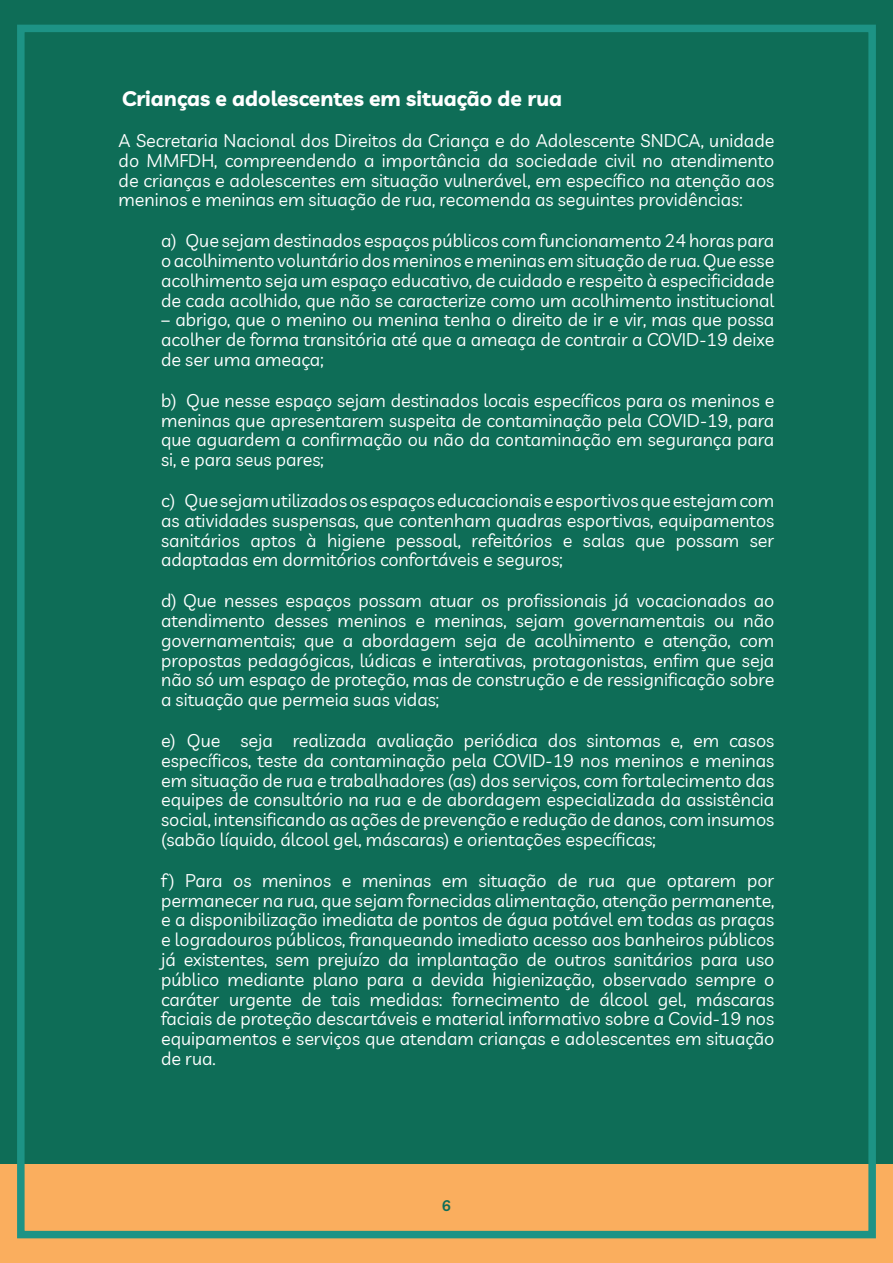
<style>
.page{position:relative;width:893px;height:1263px;background:#fff}
.page>*{position:absolute;margin:0;border:0;box-sizing:border-box;transform-origin:0 0}
.t1{font:700 21px "Livvic";color:#fff}
.t2{font:18px/19.8px "Livvic";color:#fff;text-align:justify}
.t3{font:600 15px "Livvic";color:#0e6d57}
</style>
<div class="page">
<div style="left:0;top:1px;width:893px;height:1262px;background:#0e6d57"></div>
<div style="left:0;top:1164px;width:893px;height:99px;background:#faae5e"></div>
<div style="left:17px;top:25px;width:859px;height:1213px;border:8px solid #1d9385"></div>
<p class="t1" style="left:122px;top:82px;width:442px">Crianças e adolescentes em situação de rua</p>
<p class="t2" style="left:119px;top:130px;width:657px">A Secretaria Nacional dos Direitos da Criança e do Adolescente SNDCA, unidade do MMFDH, compreendendo a importância da sociedade civil no atendimento de crianças e adolescentes em situação vulnerável, em específico na atenção aos meninos e meninas em situação de rua, recomenda as seguintes providências:</p>
<p class="t2" style="left:161px;top:230px;width:615px">a) Que sejam destinados espaços públicos com funcionamento 24 horas para o acolhimento voluntário dos meninos e meninas em situação de rua. Que esse acolhimento seja um espaço educativo, de cuidado e respeito à especificidade de cada acolhido, que não se caracterize como um acolhimento institucional</p>
<p class="t2" style="left:161px;top:309px;width:615px">– abrigo, que o menino ou menina tenha o direito de ir e vir, mas que possa acolher de forma transitória até que a ameaça de contrair a COVID-19 deixe de ser uma ameaça;</p>
<p class="t2" style="left:161px;top:389px;width:615px">b) Que nesse espaço sejam destinados locais específicos para os meninos e meninas que apresentarem suspeita de contaminação pela COVID-19, para que aguardem a confirmação ou não da contaminação em segurança para si, e para seus pares;</p>
<p class="t2" style="left:161px;top:490px;width:615px">c) Que sejam utilizados os espaços educacionais e esportivos que estejam com as atividades suspensas, que contenham quadras esportivas, equipamentos sanitários aptos à higiene pessoal, refeitórios e salas que possam ser adaptadas em dormitórios confortáveis e seguros;</p>
<p class="t2" style="left:161px;top:590px;width:615px">d) Que nesses espaços possam atuar os profissionais já vocacionados ao atendimento desses meninos e meninas, sejam governamentais ou não governamentais; que a abordagem seja de acolhimento e atenção, com propostas pedagógicas, lúdicas e interativas, protagonistas, enfim que seja não só um espaço de proteção, mas de construção e de ressignificação sobre a situação que permeia suas vidas;</p>
<p class="t2" style="left:161px;top:730px;width:615px">e) Que seja realizada avaliação periódica dos sintomas e, em casos específicos, teste da contaminação pela COVID-19 nos meninos e meninas em situação de rua e trabalhadores (as) dos serviços, com fortalecimento das equipes de consultório na rua e de abordagem especializada da assistência social, intensificando as ações de prevenção e redução de danos, com insumos (sabão líquido, álcool gel, máscaras) e orientações específicas;</p>
<p class="t2" style="left:161px;top:869px;width:615px">f ) Para os meninos e meninas em situação de rua que optarem por permanecer na rua, que sejam fornecidas alimentação, atenção permanente, e a disponibilização imediata de pontos de água potável em todas as praças e logradouros públicos, franqueando imediato acesso aos banheiros públicos já existentes, sem prejuízo da implantação de outros sanitários para uso público mediante plano para a devida higienização, observado sempre o caráter urgente de tais medidas: fornecimento de álcool gel, máscaras faciais de proteção descartáveis e material informativo sobre a Covid-19 nos equipamentos e serviços que atendam crianças e adolescentes em situação de rua.</p>
<p class="t3" style="left:442px;top:1194px;width:10px">6</p>
</div>
